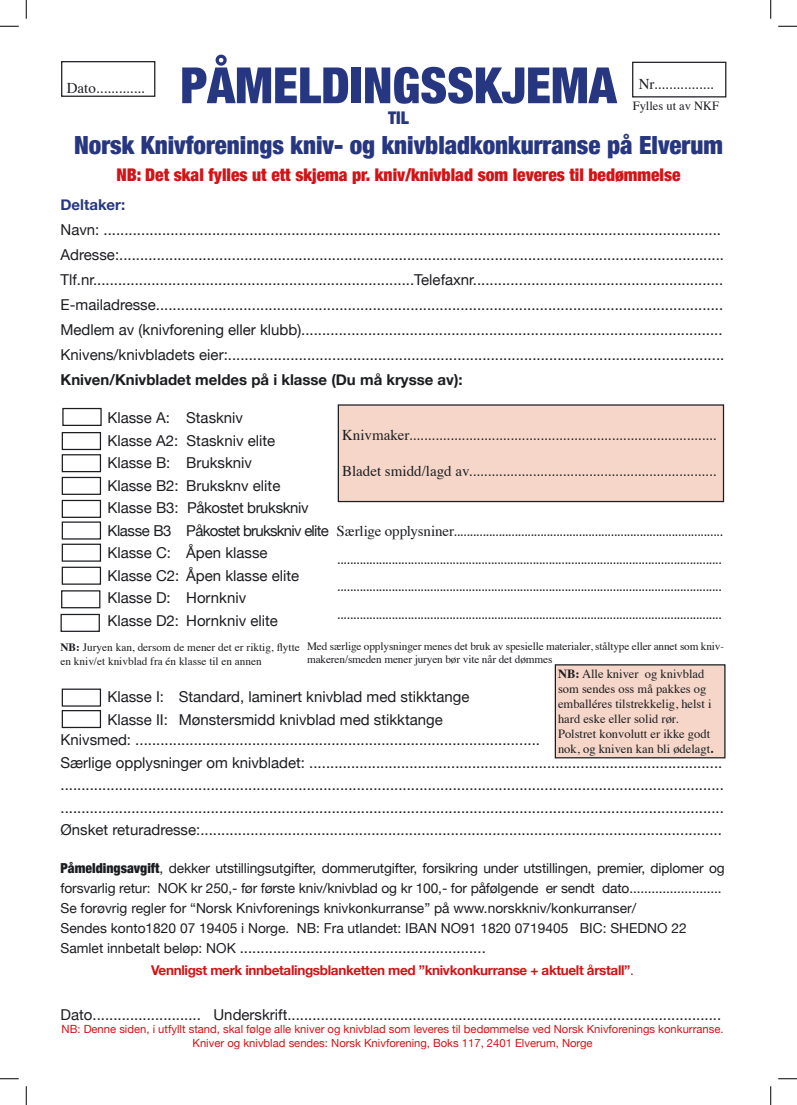
<style>
.page{position:relative;width:797px;height:1105px;background:#fff}
.page>*{position:absolute;margin:0;border:0;box-sizing:border-box;transform-origin:0 0}
.t1{font:900 condensed 50px "Helvetica Neue";color:#273680}
.t2{font:900 condensed 25px "Helvetica Neue";color:#273680}
.t3{font:900 condensed 17.5px "Helvetica Neue";color:#d21317}
.t4{font:900 condensed 17.5px "Helvetica Neue";color:#273680}
.t5{font:15px/22.5px "Helvetica Neue";color:#1c1d21}
.t6{font:15px/27.5px "Times";color:#1c1d21;text-align:justify}
.t7{font:700 15px "Helvetica Neue";color:#1c1d21}
.t8{font:700 15px "Helvetica Neue";color:#273680}
.t9{font:13.75px/20px "Helvetica Neue";letter-spacing:-.01em;color:#1c1d21}
.t10{font:700 13.5px "Helvetica Neue";letter-spacing:-.025em;color:#d21317}
.t11{font:12.5px/15px "Times";color:#1c1d21}
.t12{font:11.25px/13.5px "Times";letter-spacing:-.01em;color:#1c1d21}
.t13{font:11.25px/13.8px "Helvetica Neue";color:#d21317;text-align:center}
.s1{font-weight:700}
.s2{font-weight:900;font-stretch:condensed}
.s3{font-size:13.75px}
.s4{font-weight:400}
</style>
<div class="page">
<div style="left:61px;top:61px;width:94px;height:36px;border:1px solid #1c1d21"></div>
<div style="left:62px;top:454px;width:39px;height:18px;border:1px solid #1c1d21"></div>
<div style="left:62px;top:432px;width:39px;height:18px;border:1px solid #1c1d21"></div>
<div style="left:61px;top:590px;width:39px;height:18px;border:1px solid #1c1d21"></div>
<div style="left:62px;top:500px;width:39px;height:18px;border:1px solid #1c1d21"></div>
<div style="left:62px;top:477px;width:39px;height:18px;border:1px solid #1c1d21"></div>
<div style="left:62px;top:688px;width:39px;height:19px;border:1px solid #1c1d21"></div>
<div style="left:62px;top:710px;width:39px;height:18px;border:1px solid #1c1d21"></div>
<div style="left:338px;top:405px;width:385px;height:96px;background:#f5d6c8"></div>
<div style="left:338px;top:404px;width:386px;height:98px;border:1px solid #1c1d21"></div>
<div style="left:555px;top:665px;width:170px;height:93px;background:#f5d6c8"></div>
<div style="left:554px;top:664px;width:171px;height:94px;border:1px solid #1c1d21"></div>
<div style="left:62px;top:521px;width:39px;height:19px;border:1px solid #1c1d21"></div>
<div style="left:62px;top:544px;width:39px;height:18px;border:1px solid #1c1d21"></div>
<div style="left:62px;top:567px;width:39px;height:18px;border:1px solid #1c1d21"></div>
<div style="left:62px;top:408px;width:40px;height:18px;border:1px solid #1c1d21"></div>
<div style="left:61px;top:614px;width:39px;height:18px;border:1px solid #1c1d21"></div>
<div style="left:632px;top:62px;width:94px;height:35px;border:1px solid #1c1d21"></div>
<svg style="left:0;top:25px;width:19px;height:2px"></svg>
<svg style="left:778px;top:25px;width:19px;height:2px"></svg>
<svg style="left:0;top:1078px;width:19px;height:1px"></svg>
<svg style="left:778px;top:1078px;width:19px;height:1px"></svg>
<svg style="left:25px;top:0;width:2px;height:19px"></svg>
<svg style="left:25px;top:1086px;width:2px;height:19px"></svg>
<svg style="left:770px;top:0;width:1px;height:19px"></svg>
<svg style="left:770px;top:1086px;width:1px;height:19px"></svg>
<h1 class="t1" style="left:180px;top:44px;width:438px">PÅMELDINGSSKJEMA</h1>
<p class="t4" style="left:388px;top:104px;width:22px">TIL</p>
<h2 class="t2" style="left:74px;top:125px;width:650px">Norsk Knivforenings kniv- og knivbladkonkurranse på Elverum</h2>
<p class="t6" style="left:638px;top:69px;width:77px">Nr................</p>
<p class="t11" style="left:632px;top:97px;width:88px">Fylles ut av NKF</p>
<p class="t6" style="left:67px;top:73px;width:79px">Dato.............</p>
<p class="t3" style="left:116px;top:161px;width:565px">NB: Det skal fylles ut ett skjema pr. kniv/knivblad som leveres til bedømmelse</p>
<p class="t8" style="left:61px;top:193px;width:66px">Deltaker:</p>
<p class="t5" style="left:61px;top:218px;width:665px;line-height:25px">Navn: ....................................................................................................................................................<br>Adresse:.................................................................................................................................................<br>Tlf.nr.............................................................................Telefaxnr............................................................<br>E-mailadresse........................................................................................................................................<br>Medlem av (knivforening eller klubb).....................................................................................................<br>Knivens/knivbladets eier:.......................................................................................................................</p>
<p class="t7" style="left:61px;top:368px;width:403px">Kniven/Knivbladet meldes på i klasse (Du må krysse av):</p>
<p class="t5" style="left:107px;top:407px;width:223px">Klasse A: Staskniv<br>Klasse A2: Staskniv elite<br>Klasse B: Brukskniv<br>Klasse B2: Bruksknv elite<br>Klasse B3: Påkostet brukskniv<br>Klasse B3 Påkostet brukskniv elite<br>Klasse C: Åpen klasse<br>Klasse C2: Åpen klasse elite<br>Klasse D: Hornkniv<br>Klasse D2: Hornkniv elite</p>
<p class="t6" style="left:342px;top:419px;width:376px">Knivmaker..................................................................................</p>
<p class="t6" style="left:342px;top:455px;width:376px">Bladet smidd/lagd av..................................................................</p>
<p class="t6" style="left:336px;top:516px;width:388px">Særlige opplysniner.................................................................................... ........................................................................................................................ ........................................................................................................................ ........................................................................................................................</p>
<p class="t12" style="left:307px;top:638px;width:418px">Med særlige opplysninger menes det bruk av spesielle materialer, ståltype eller annet som kniv&shy;makeren/smeden mener juryen bør vite når det dømmes</p>
<p class="t12" style="left:61px;top:640px;width:241px"><span class="s1">NB:</span> Juryen kan, dersom de mener det er riktig, flytte en kniv/et knivblad fra én klasse til en annen</p>
<p class="t11" style="left:558px;top:666px;width:157px"><span class="s1">NB:</span> Alle kniver og knivblad som sendes oss må pakkes og emballéres tilstrekkelig, helst i hard eske eller solid rør.<br>Polstret konvolutt er ikke godt nok, og kniven kan bli ødelagt<span class="s1">.</span></p>
<p class="t5" style="left:107px;top:687px;width:363px">Klasse I: Standard, laminert knivblad med stikktange<br>Klasse II: Mønstersmidd knivblad med stikktange</p>
<p class="t5" style="left:61px;top:729px;width:665px">Knivsmed: .................................................................................................<br>Særlige opplysninger om knivbladet: ................................................................................................... ............................................................................................................................................................... ...............................................................................................................................................................<br>Ønsket returadresse:.............................................................................................................................</p>
<p class="t9" style="left:61px;top:858px;width:665px"><span class="s2">Påmeldingsavgift</span>, dekker utstillingsutgifter, dommerutgifter, forsikring under utstillingen, premier, diplomer og forsvarlig retur: NOK kr 250,- før første kniv/knivblad og kr 100,- for påfølgende er sendt dato.........................<br>Se forøvrig regler for “Norsk Knivforenings knivkonkurranse” på www.norskkniv/konkurranser/<br>Sendes konto1820 07 19405 i Norge. NB: Fra utlandet: IBAN NO91 1820 0719405 BIC: SHEDNO 22</p>
<p class="t5" style="left:61px;top:937px;width:427px"><span class="s3">Samlet innbetalt beløp: NOK</span> ...........................................................</p>
<p class="t10" style="left:151px;top:960px;width:484px">Vennligst merk innbetalingsblanketten med ”knivkonkurranse + aktuelt årstall”<span class="s4">.</span></p>
<p class="t5" style="left:61px;top:1004px;width:662px">Dato.......................... Underskrift........................................................................................................</p>
<p class="t13" style="left:62px;top:1023px;width:663px">NB: Denne siden, i utfyllt stand, skal følge alle kniver og knivblad som leveres til bedømmelse ved Norsk Knivforenings konkurranse.<br>Kniver og knivblad sendes: Norsk Knivforening, Boks 117, 2401 Elverum, Norge</p>
</div>
